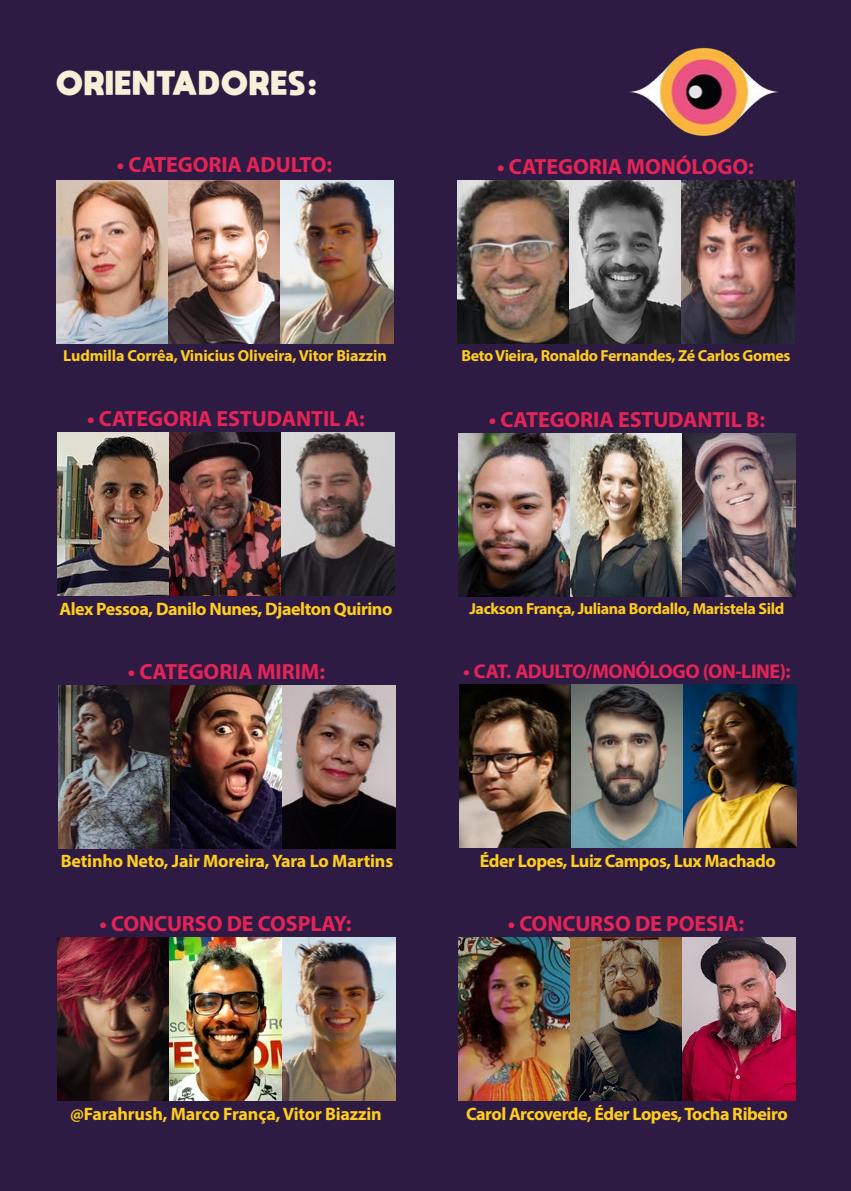
<style>
.page{position:relative;width:851px;height:1191px;background:#fff}
.page>*{position:absolute;margin:0;border:0;box-sizing:border-box;transform-origin:0 0}
.t1{font:800 24px "moon get";letter-spacing:.075em;color:#f6f0d9}
.t2{font:700 22px "Myriad Pro";letter-spacing:-.005em;color:#e42457}
.t3{font:700 20px "Myriad Pro";letter-spacing:-.025em;color:#e42457}
.t4{font:700 18px "Myriad Pro";letter-spacing:-.025em;color:#ffcd1c}
.t5{font:700 16px "Myriad Pro";letter-spacing:-.025em;color:#ffcd1c}
</style>
<div class="page">
<div style="left:0;top:0;width:850px;height:1191px;background:#2e1b43"></div>
<img style="left:57px;top:180px;width:336px;height:163px">
<img style="left:58px;top:432px;width:336px;height:163px">
<img style="left:458px;top:433px;width:337px;height:163px">
<img style="left:59px;top:685px;width:336px;height:163px">
<img style="left:459px;top:684px;width:337px;height:163px">
<img style="left:458px;top:937px;width:337px;height:163px">
<img style="left:58px;top:937px;width:337px;height:163px">
<img style="left:629px;top:47px;width:150px;height:89px">
<img style="left:457px;top:180px;width:337px;height:163px">
<h1 class="t1" style="left:57px;top:68px;width:262px">ORIENTADORES:</h1>
<p class="t2" style="left:117px;top:151px;width:217px">• CATEGORIA ADULTO:</p>
<p class="t2" style="left:497px;top:152px;width:258px">• CATEGORIA MONÓLOGO:</p>
<p class="t5" style="left:63px;top:345px;width:325px">Ludmilla Corrêa, Vinicius Oliveira, Vitor Biazzin</p>
<p class="t2" style="left:87px;top:405px;width:279px">• CATEGORIA ESTUDANTIL A:</p>
<p class="t5" style="left:461px;top:345px;width:330px">Beto Vieira, Ronaldo Fernandes, Zé Carlos Gomes</p>
<p class="t2" style="left:488px;top:405px;width:278px">• CATEGORIA ESTUDANTIL B:</p>
<p class="t4" style="left:59px;top:597px;width:334px">Alex Pessoa, Danilo Nunes, Djaelton Quirino</p>
<p class="t5" style="left:469px;top:598px;width:316px">Jackson França, Juliana Bordallo, Maristela Sild</p>
<p class="t2" style="left:128px;top:657px;width:199px">• CATEGORIA MIRIM:</p>
<p class="t3" style="left:463px;top:658px;width:329px">• CAT. ADULTO/MONÓLOGO (ON-LINE):</p>
<p class="t4" style="left:61px;top:849px;width:334px">Betinho Neto, Jair Moreira, Yara Lo Martins</p>
<p class="t4" style="left:479px;top:849px;width:297px">Éder Lopes, Luiz Campos, Lux Machado</p>
<p class="t2" style="left:99px;top:909px;width:254px">• CONCURSO DE COSPLAY:</p>
<p class="t2" style="left:507px;top:909px;width:238px">• CONCURSO DE POESIA:</p>
<p class="t4" style="left:70px;top:1102px;width:313px">@Farahrush, Marco França, Vitor Biazzin</p>
<p class="t4" style="left:466px;top:1102px;width:323px">Carol Arcoverde, Éder Lopes, Tocha Ribeiro</p>
</div>
